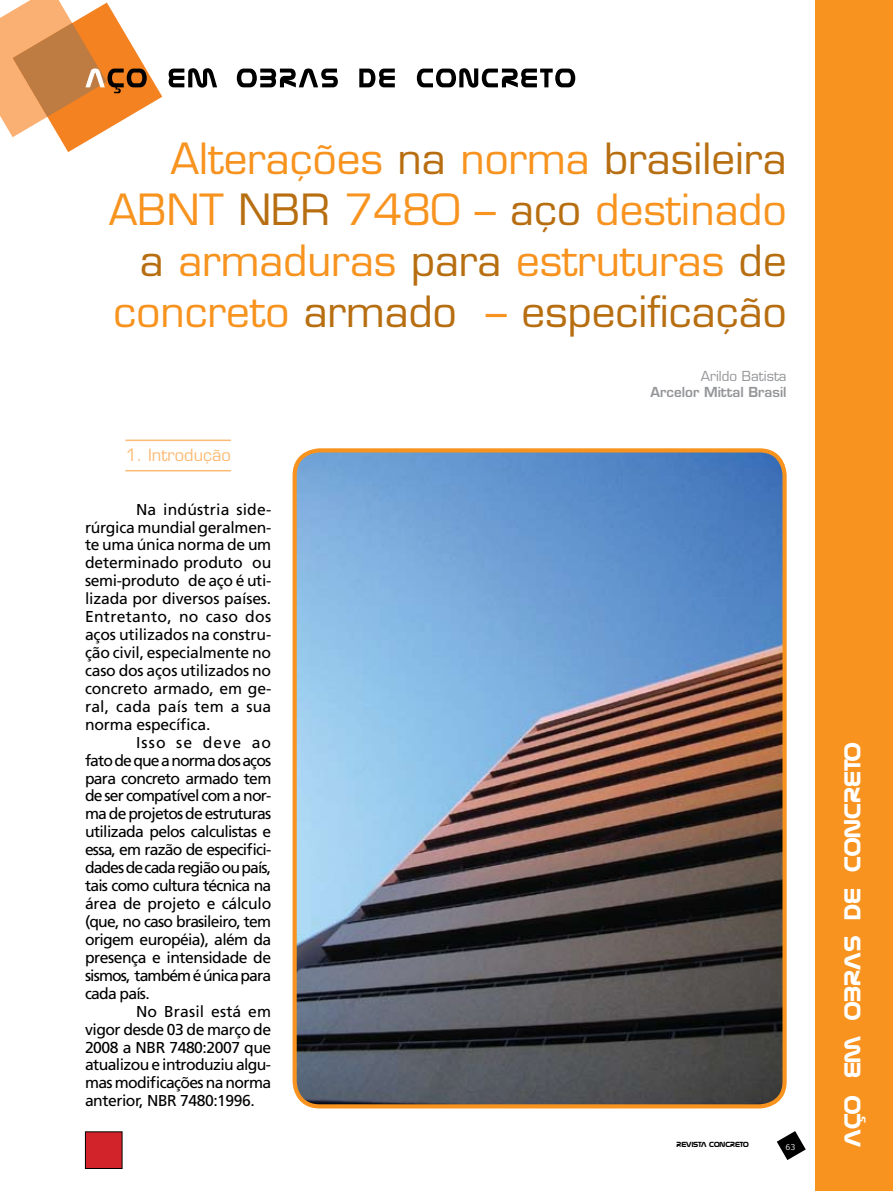
<style>
.page{position:relative;width:893px;height:1191px;background:#fff}
.page>*{position:absolute;margin:0;border:0;box-sizing:border-box;transform-origin:0 0}
.t1{font:42px/51px "Euromode";color:#f7931e;text-align:right}
.t2{font:27px "Nasalization";color:#fff;scale:1.05 1}
.t3{font:16.5px "Euromode";color:#fcbb75}
.t4{font:15.75px/17.9px "Frutiger";letter-spacing:-.03em;color:#000;text-align:justify}
.t5{font:700 13.5px "Euromode";color:#939598}
.t6{font:13.5px "Euromode";color:#939598}
.t7{font:8.7px "Nasalization";color:#000}
.t8{font:7.8px "Verdana";color:#dcddde}
.s1{color:#b76e11}
</style>
<div class="page">
<div style="left:815px;top:0;width:78px;height:1191px;background:#f7931e"></div>
<svg style="left:777px;top:1131px;width:29px;height:29px"></svg>
<svg style="left:0;top:0;width:162px;height:152px"></svg>
<svg style="left:169px;top:68px;width:48px;height:20px"></svg>
<svg style="left:237px;top:68px;width:101px;height:19px"></svg>
<svg style="left:359px;top:69px;width:36px;height:18px"></svg>
<svg style="left:417px;top:68px;width:158px;height:20px"></svg>
<div style="left:85px;top:1131px;width:37px;height:37px;background:#d2232a"></div>
<hr style="left:125px;top:439px;width:106px;height:2px;background:#fcbb75">
<hr style="left:125px;top:470px;width:106px;height:1px;background:#fcbb75">
<img style="left:295px;top:453px;width:488px;height:653px">
<div style="left:293px;top:448px;width:494px;height:660px;border:4px solid #f7931e;border-radius:25px"></div>
<h1 class="t1" style="left:109px;top:133px;width:679px">Alterações <span class="s1">na</span> norma <span class="s1">brasileira<br></span>Abnt <span class="s1">nbr</span> 7480 – <span class="s1">aço</span> destinado <span class="s1">a</span> armaduras <span class="s1">para</span> estruturas <span class="s1">de </span>concreto <span class="s1">armado</span> – <span class="s1">especificação</span></h1>
<p class="t6" style="left:701px;top:368px;width:87px">Arildo Batista</p>
<p class="t5" style="left:651px;top:384px;width:138px">Arcelor Mittal Brasil</p>
<p class="t3" style="left:125px;top:445px;width:107px">1. Introdução</p>
<p class="t4" style="left:85px;top:500px;width:188px;text-indent:51px">Na indústria side&shy;rúrgica mundial geralmen&shy;te uma única norma de um determinado produto ou semi-produto de aço é uti&shy;lizada por diversos países.<br>Entretanto, no caso dos aços utilizados na constru&shy;ção civil, especialmente no caso dos aços utilizados no concreto armado, em ge&shy;ral, cada país tem a sua norma específica.</p>
<p class="t4" style="left:85px;top:733px;width:188px;text-indent:51px">Isso se deve ao fatode que a norma dos aços para concreto armado tem de ser compatível com a nor&shy;ma de projetos de estruturas utilizada pelos calculistas e essa, em razão de especifici&shy;dades de cada região ou país, tais como cultura técnica na área de projeto e cálculo (que, no caso brasileiro, tem origem européia), além da presença e intensidade de sismos, também é única para cada país.</p>
<p class="t4" style="left:85px;top:1002px;width:188px;text-indent:51px">No Brasil está em vigor desde 03 de março de 2008 a NBR 7480:2007 que atualizou e introduziu algu&shy;mas modificações na norma anterior, NBR 7480:1996.</p>
<p class="t7" style="left:676px;top:1140px;width:74px">REVISTA CONCRETO</p>
<p class="t8" style="left:785px;top:1141px;width:11px">63</p>
<h2 class="t2" style="left:841px;top:1146px;width:387px;rotate:-90deg">AÇO EM OBRAS DE CONCRETO</h2>
</div>
